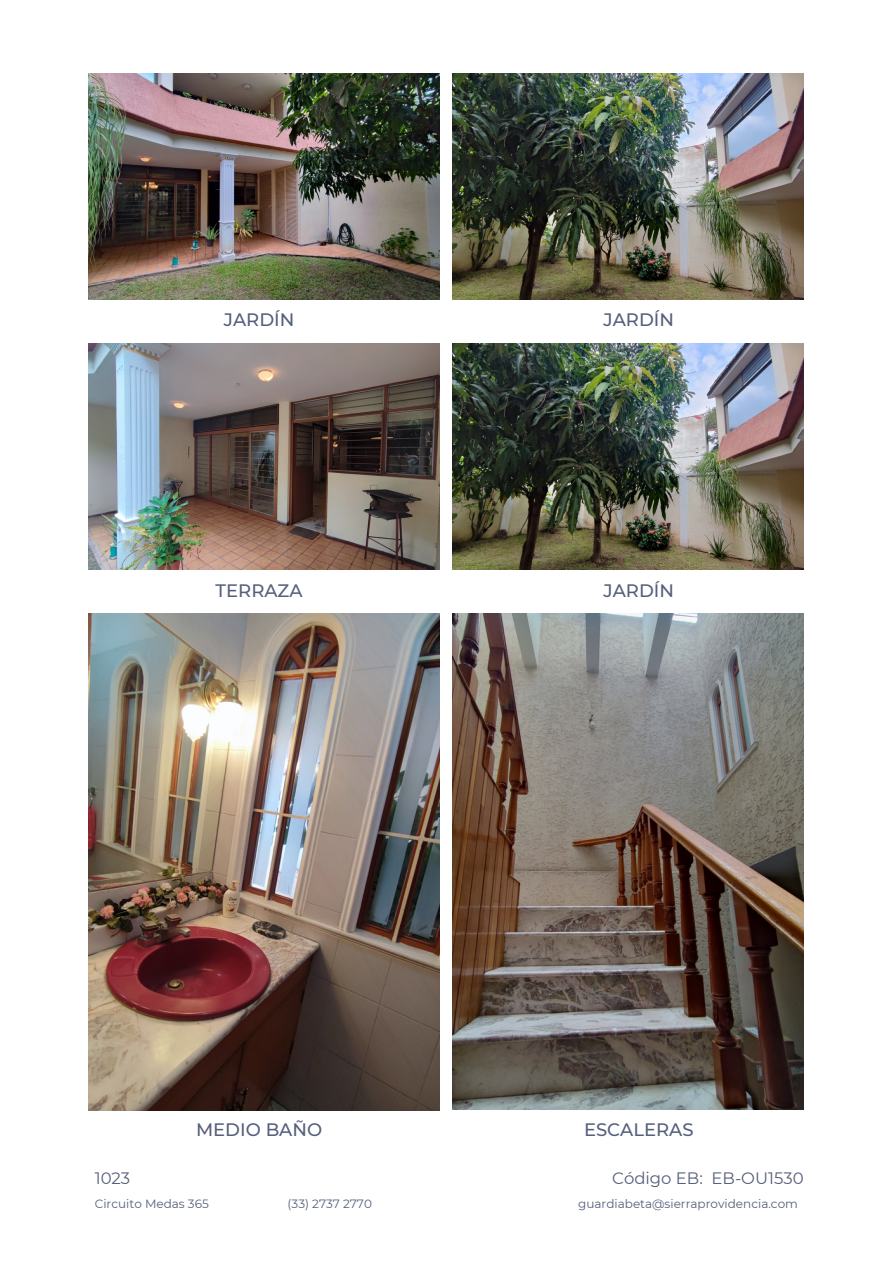
<style>
.page{position:relative;width:893px;height:1264px;background:#fff}
.page>*{position:absolute;margin:0;border:0;box-sizing:border-box;transform-origin:0 0}
.t1{font:500 18px "Montserrat";color:#565f7c}
.t2{font:16.5px "Montserrat";color:#565f7c}
.t3{font:12px "Montserrat";color:#565f7c}
</style>
<div class="page">
<img style="left:453px;top:614px;width:350px;height:495px">
<img style="left:453px;top:73px;width:350px;height:226px">
<img style="left:88px;top:73px;width:351px;height:226px">
<img style="left:453px;top:344px;width:350px;height:225px">
<img style="left:88px;top:344px;width:351px;height:225px">
<img style="left:88px;top:613px;width:351px;height:497px">
<p class="t1" style="left:224px;top:309px;width:72px">JARDÍN</p>
<p class="t1" style="left:603px;top:309px;width:72px">JARDÍN</p>
<p class="t1" style="left:216px;top:579px;width:88px">TERRAZA</p>
<p class="t1" style="left:603px;top:579px;width:72px">JARDÍN</p>
<p class="t1" style="left:196px;top:1118px;width:128px">MEDIO BAÑO</p>
<p class="t1" style="left:584px;top:1118px;width:111px">ESCALERAS</p>
<p class="t2" style="left:95px;top:1168px;width:37px">1023</p>
<p class="t2" style="left:612px;top:1168px;width:193px">Código EB: EB-OU1530</p>
<p class="t3" style="left:95px;top:1196px;width:115px">Circuito Medas 365</p>
<p class="t3" style="left:287px;top:1196px;width:86px">(33) 2737 2770</p>
<p class="t3" style="left:578px;top:1196px;width:221px">guardiabeta@sierraprovidencia.com</p>
</div>
